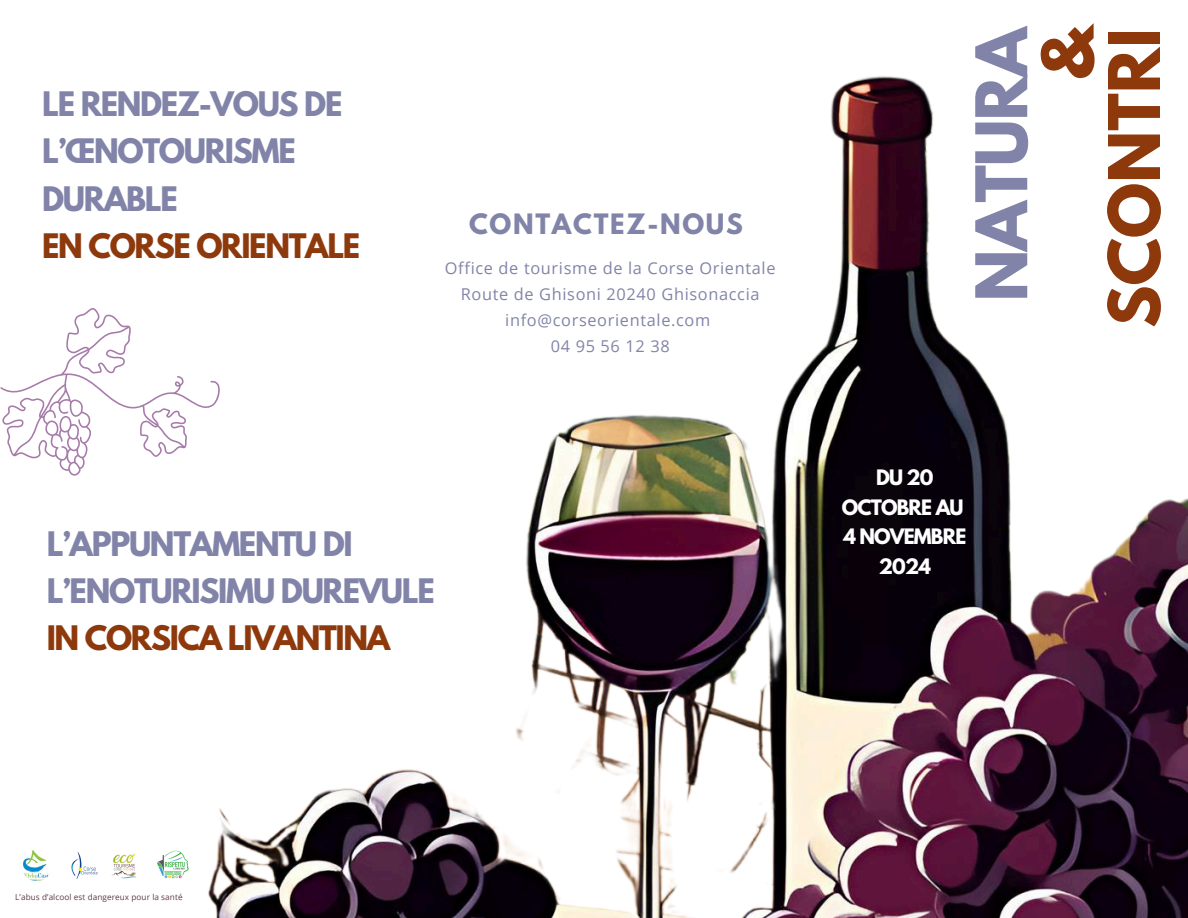
<style>
.page{position:relative;width:1188px;height:918px;background:#fff}
.page>*{position:absolute;margin:0;border:0;box-sizing:border-box;transform-origin:0 0}
.t1{font:700 63px/66.3px "League Spartan";color:#8e390c;text-align:right}
.t2{font:700 30px/47.2px "League Spartan";letter-spacing:-.045em;color:#8184a8}
.t3{font:700 24.9px "League Spartan";letter-spacing:.07em;color:#8184a8}
.t4{font:700 18.9px/30px "League Spartan";letter-spacing:-.045em;color:#fff;text-align:center}
.t5{font:16.35px/25.8px "Open Sans";letter-spacing:.04em;color:#8184a8;text-align:center}
.t6{font:8.25px "Open Sans";letter-spacing:.01em;color:#5d3b42}
.s1{color:#8e390c}
.s2{color:#8184a8}
</style>
<div class="page">
<img style="left:25px;top:76px;width:1163px;height:842px">
<img style="left:109px;top:850px;width:32px;height:32px;border-radius:50%">
<img style="left:157px;top:850px;width:32px;height:32px;border-radius:50%">
<img style="left:69px;top:850px;width:31px;height:31px;border-radius:50%">
<img style="left:21px;top:850px;width:32px;height:31px;border-radius:50%">
<svg style="left:0;top:308px;width:221px;height:168px"></svg>
<h5 class="t2" style="left:42px;top:84px;width:320px">LE RENDEZ-VOUS DE<br>L’ŒNOTOURISME<br>DURABLE<br><span class="s1">EN CORSE ORIENTALE</span></h5>
<h4 class="t3" style="left:469px;top:211px;width:275px">CONTACTEZ-NOUS</h4>
<h1 class="t5" style="left:445px;top:255px;width:332px">Office de tourisme de la Corse Orientale<br>Route de Ghisoni 20240 Ghisonaccia info@corseorientale.com<br>04 95 56 12 38</h1>
<p class="t2" style="left:47px;top:524px;width:390px">L’APPUNTAMENTU DI<br>L’ENOTURISIMU DUREVULE<br><span class="s1">IN CORSICA LIVANTINA</span></p>
<h2 class="t1" style="left:977px;top:328px;width:306px;rotate:-90deg"><span class="s2">NATURA </span>&amp;<br>SCONTRI</h2>
<p class="t4" style="left:842px;top:464px;width:126px">DU 20<br>OCTOBRE AU<br>4 NOVEMBRE<br>2024</p>
<p class="t6" style="left:15px;top:891px;width:169px">L’abus d’alcool est dangereux pour la santé</p>
</div>
